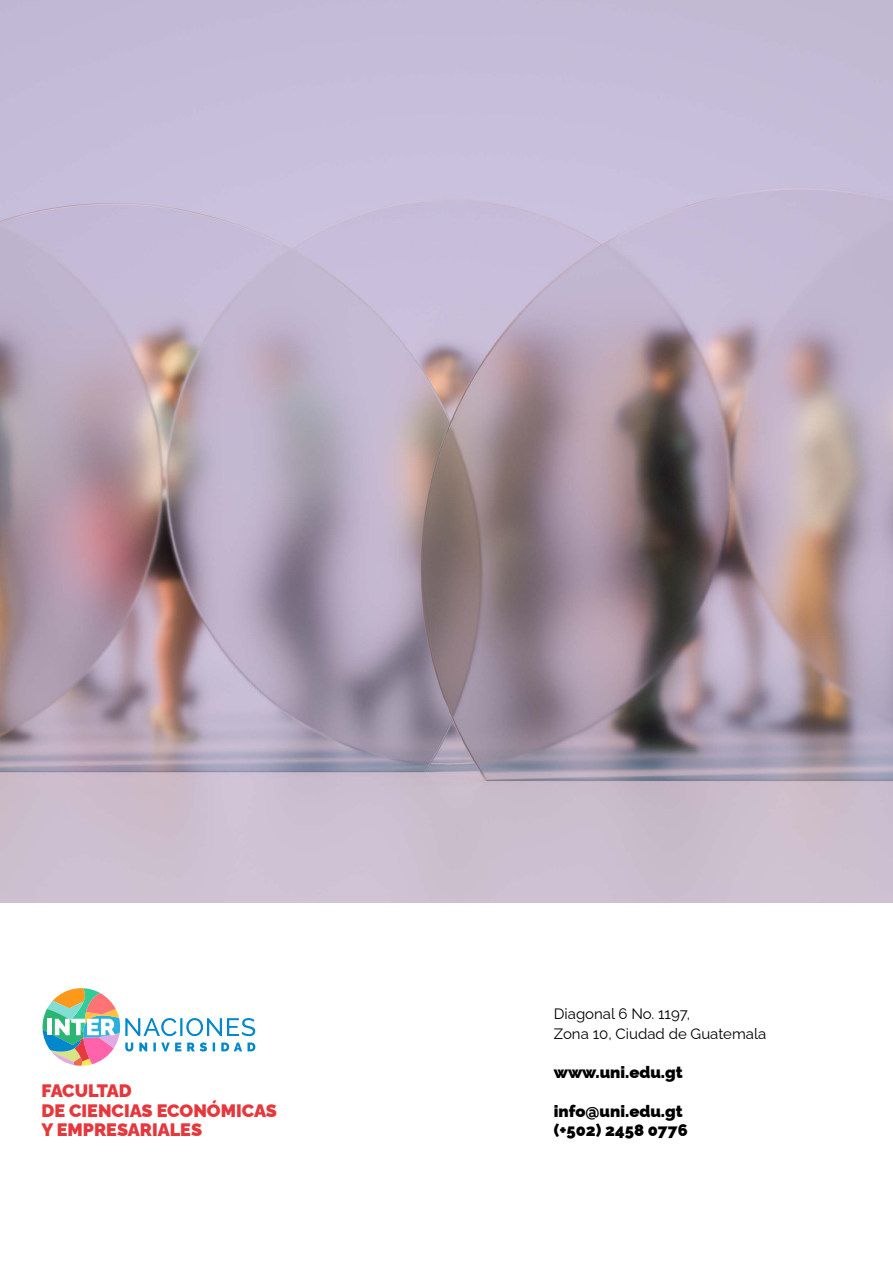
<style>
.page{position:relative;width:893px;height:1263px;background:#fff}
.page>*{position:absolute;margin:0;border:0;box-sizing:border-box;transform-origin:0 0}
.t1{font:900 18px/19.5px "Raleway";color:#e6373c}
.t2{font:900 16.5px/19.5px "Raleway";color:#000}
.t3{font:15px/19.5px "Raleway";color:#000}
</style>
<div class="page">
<img style="left:0;top:0;width:893px;height:902px">
<svg style="left:43px;top:988px;width:212px;height:78px"></svg>
<p class="t1" style="left:41px;top:1079px;width:237px">FACULTAD<br>DE CIENCIAS ECONÓMICAS<br>Y EMPRESARIALES</p>
<p class="t3" style="left:554px;top:1003px;width:214px">Diagonal 6 No. 1197,<br>Zona 10, Ciudad de Guatemala</p>
<p class="t2" style="left:554px;top:1060px;width:130px">www.uni.edu.gt</p>
<p class="t2" style="left:554px;top:1099px;width:135px">info@uni.edu.gt (+502) 2458 0776</p>
</div>
